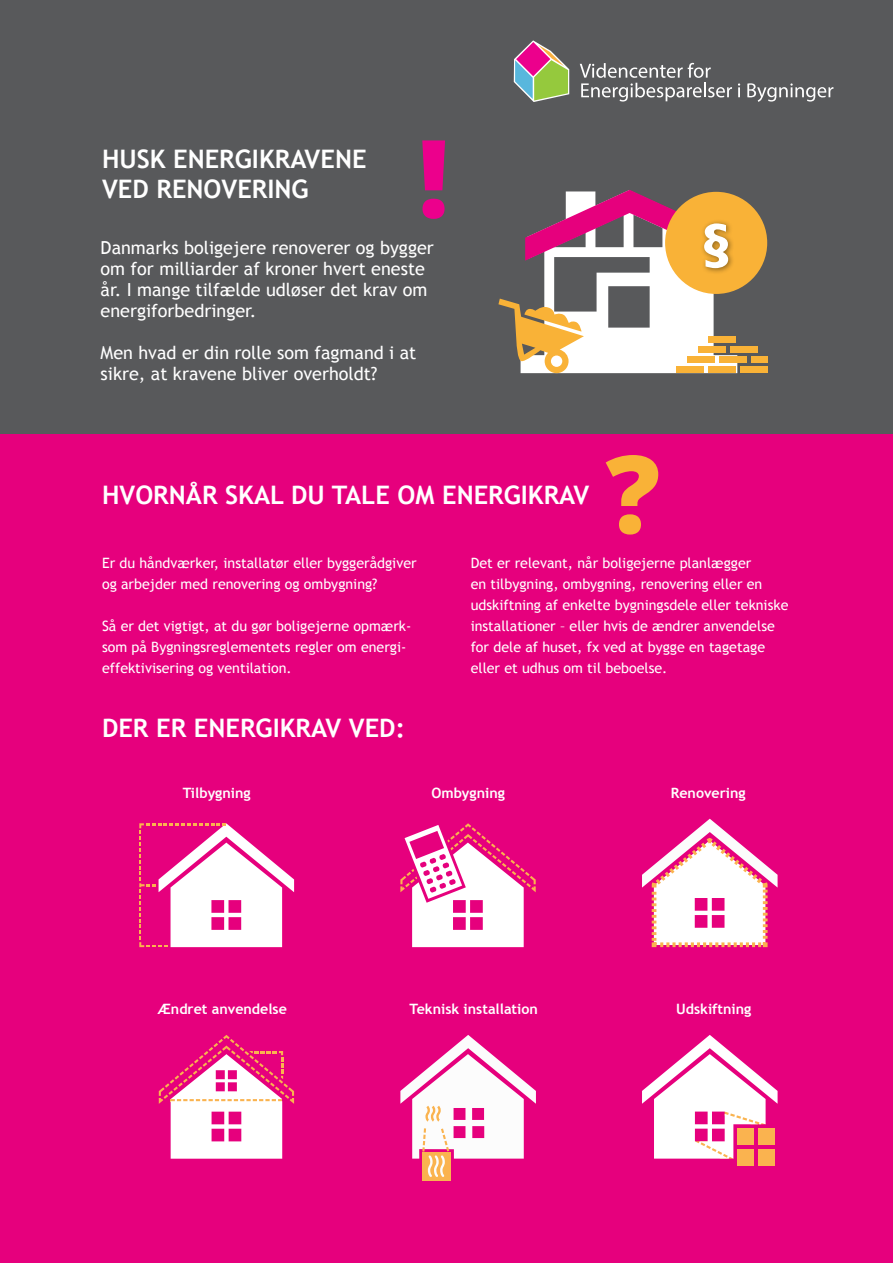
<style>
.page{position:relative;width:893px;height:1263px;background:#fff}
.page>*{position:absolute;margin:0;border:0;box-sizing:border-box;transform-origin:0 0}
.t1{font:700 25.5px/30.6px "Trebuchet MS";color:#fff}
.t2{font:18px/21px "Trebuchet MS";color:#fff}
.t3{font:14.25px/21px "Trebuchet MS";color:#fff}
.t4{font:700 14.25px "Trebuchet MS";color:#fff}
</style>
<div class="page">
<div style="left:0;top:434px;width:893px;height:829px;background:#e6007d"></div>
<div style="left:0;top:0;width:893px;height:434px;background:#58595b"></div>
<svg style="left:514px;top:40px;width:55px;height:62px"></svg>
<svg style="left:580px;top:63px;width:152px;height:39px"></svg>
<svg style="left:738px;top:83px;width:2px;height:14px"></svg>
<svg style="left:747px;top:83px;width:86px;height:19px"></svg>
<svg style="left:606px;top:455px;width:52px;height:79px"></svg>
<svg style="left:422px;top:140px;width:23px;height:79px"></svg>
<div style="left:740px;top:366px;width:27px;height:7px;background:#f9b237"></div>
<div style="left:751px;top:356px;width:16px;height:7px;background:#f9b237"></div>
<div style="left:719px;top:356px;width:27px;height:7px;background:#f9b237"></div>
<div style="left:730px;top:346px;width:27px;height:7px;background:#f9b237"></div>
<div style="left:665px;top:192px;width:102px;height:102px;background:#f9b237;border-radius:50%"></div>
<svg style="left:498px;top:190px;width:239px;height:183px"></svg>
<svg style="left:139px;top:823px;width:155px;height:124px"></svg>
<svg style="left:642px;top:819px;width:136px;height:129px"></svg>
<div style="left:737px;top:1149px;width:17px;height:16px;background:#fab34f"></div>
<div style="left:758px;top:1149px;width:17px;height:16px;background:#fab34f"></div>
<svg style="left:642px;top:1035px;width:136px;height:123px"></svg>
<svg style="left:159px;top:1035px;width:135px;height:124px"></svg>
<div style="left:422px;top:1152px;width:29px;height:28px;background:#fab34f"></div>
<svg style="left:400px;top:823px;width:136px;height:354px"></svg>
<h1 class="t1" style="left:102px;top:143px;width:266px">HUSK ENERGIKRAVENE<br>VED RENOVERING</h1>
<p class="t2" style="left:101px;top:237px;width:335px">Danmarks boligejere renoverer og bygger om for milliarder af kroner hvert eneste år. I mange tilfælde udløser det krav om energiforbedringer.</p>
<p class="t2" style="left:101px;top:342px;width:317px">Men hvad er din rolle som fagmand i at sikre, at kravene bliver overholdt?</p>
<h1 class="t1" style="left:102px;top:480px;width:489px">HVORNÅR SKAL DU TALE OM ENERGIKRAV</h1>
<p class="t3" style="left:102px;top:552px;width:316px">Er du håndværker, installatør eller byggerådgiver og arbejder med renovering og ombygning?</p>
<p class="t3" style="left:102px;top:615px;width:311px">Så er det vigtigt, at du gør boligejerne opmærk&shy;som på Bygningsreglementets regler om energi&shy;effektivisering og ventilation.</p>
<h1 class="t1" style="left:102px;top:713px;width:304px">DER ER ENERGIKRAV VED:</h1>
<p class="t3" style="left:471px;top:552px;width:319px">Det er relevant, når boligejerne planlægger<br>en tilbygning, ombygning, renovering eller en udskiftning af enkelte bygningsdele eller tekniske installationer – eller hvis de ændrer anvendelse for dele af huset, fx ved at bygge en tagetage eller et udhus om til beboelse.</p>
<p class="t4" style="left:183px;top:784px;width:69px">Tilbygning</p>
<p class="t4" style="left:431px;top:784px;width:75px">Ombygning</p>
<p class="t4" style="left:671px;top:784px;width:76px">Renovering</p>
<p class="t4" style="left:158px;top:1000px;width:131px">Ændret anvendelse</p>
<p class="t4" style="left:410px;top:1000px;width:130px">Teknisk installation</p>
<p class="t4" style="left:676px;top:1000px;width:77px">Udskiftning</p>
</div>
